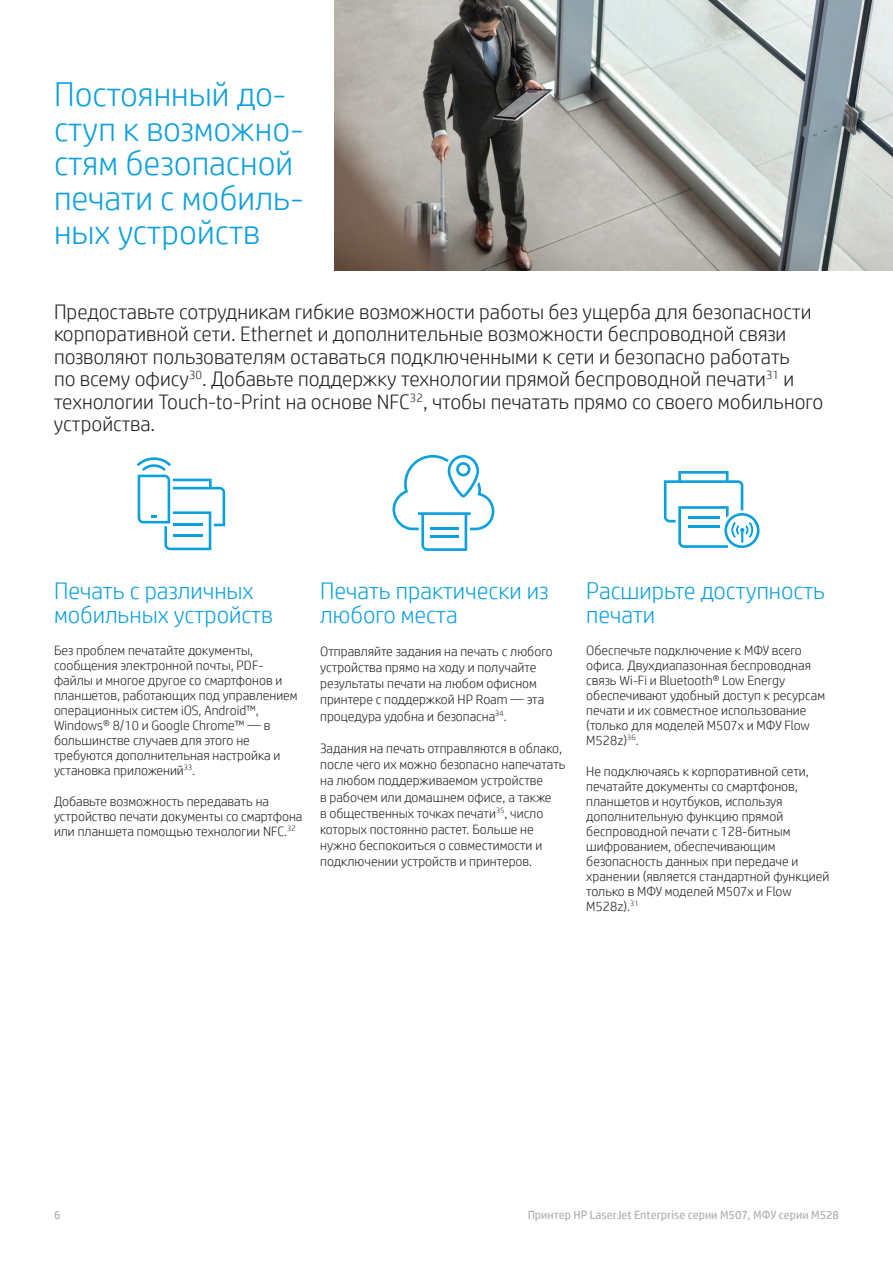
<style>
.page{position:relative;width:893px;height:1263px;background:#fff}
.page>*{position:absolute;margin:0;border:0;box-sizing:border-box;transform-origin:0 0}
.t1{font:300 34.5px/34.5px "HP Simplified";color:#0ca0dd}
.t2{font:300 24px/24px "HP Simplified";color:#0ca0dd}
.t3{font:300 21px/22.5px "HP Simplified";color:#231f20}
.t4{font:300 13.5px/15px "HP Simplified";color:#231f20}
.t5{font:12px "HP Simplified";color:#b0b4b8}
</style>
<div class="page">
<svg style="left:392px;top:455px;width:102px;height:96px"></svg>
<svg style="left:137px;top:457px;width:88px;height:93px"></svg>
<svg style="left:664px;top:471px;width:95px;height:77px"></svg>
<img style="left:335px;top:0;width:558px;height:271px">
<h1 class="t1" style="left:54px;top:76px;width:251px">Постоянный до&shy;ступ к возможно&shy;стям безопасной печати с мобиль&shy;ных устройств</h1>
<p class="t3" style="left:54px;top:300px;width:771px">Предоставьте сотрудникам гибкие возможности работы без ущерба для безопасности корпоративной сети. Ethernet и дополнительные возможности беспроводной связи позволяют пользователям оставаться подключенными к сети и безопасно работать<br>по всему офису<sup>30</sup>. Добавьте поддержку технологии прямой беспроводной печати<sup>31</sup> и технологии Touch-to-Print на основе NFC<sup>32</sup>, чтобы печатать прямо со своего мобильного устройства.</p>
<h2 class="t2" style="left:54px;top:578px;width:220px">Печать с различных мобильных устройств</h2>
<p class="t4" style="left:54px;top:642px;width:245px">Без проблем печатайте документы, сообщения электронной почты, PDF&shy;файлы и многое другое со смартфонов и планшетов, работающих под управлением операционных систем iOS, Android™, Windows® 8/10 и Google Chrome™ — в большинстве случаев для этого не требуются дополнительная настройка и установка приложений<sup>33</sup>.</p>
<p class="t4" style="left:54px;top:793px;width:250px">Добавьте возможность передавать на устройство печати документы со смартфона или планшета помощью технологии NFC.<sup>32</sup></p>
<h2 class="t2" style="left:320px;top:578px;width:230px">Печать практически из любого места</h2>
<p class="t4" style="left:320px;top:643px;width:234px;line-height:16.2px">Отправляйте задания на печать с любого устройства прямо на ходу и получайте результаты печати на любом офисном принтере с поддержкой HP Roam — эта процедура удобна и безопасна<sup>34</sup>.</p>
<p class="t4" style="left:320px;top:740px;width:247px;line-height:16.2px">Задания на печать отправляются в облако, после чего их можно безопасно напечатать на любом поддерживаемом устройстве<br>в рабочем или домашнем офисе, а также<br>в общественных точках печати<sup>35</sup>, число которых постоянно растет. Больше не нужно беспокоиться о совместимости и подключении устройств и принтеров.</p>
<h2 class="t2" style="left:586px;top:578px;width:240px">Расширьте доступность печати</h2>
<p class="t4" style="left:586px;top:642px;width:240px">Обеспечьте подключение к МФУ всего офиса. Двухдиапазонная беспроводная связь Wi-Fi и Bluetooth® Low Energy обеспечивают удобный доступ к ресурсам печати и их совместное использование (только для моделей M507x и МФУ Flow M528z)<sup>36</sup>.</p>
<p class="t4" style="left:586px;top:763px;width:245px">Не подключаясь к корпоративной сети, печатайте документы со смартфонов, планшетов и ноутбуков, используя дополнительную функцию прямой беспроводной печати с 128-битным шифрованием, обеспечивающим безопасность данных при передаче и хранении (является стандартной функцией только в МФУ моделей M507x и Flow<br>M528z).<sup>31</sup></p>
<p class="t5" style="left:54px;top:1207px;width:8px">6</p>
<p class="t5" style="left:528px;top:1207px;width:313px">Принтер HP LaserJet Enterprise серии M507, МФУ серии M528</p>
</div>
